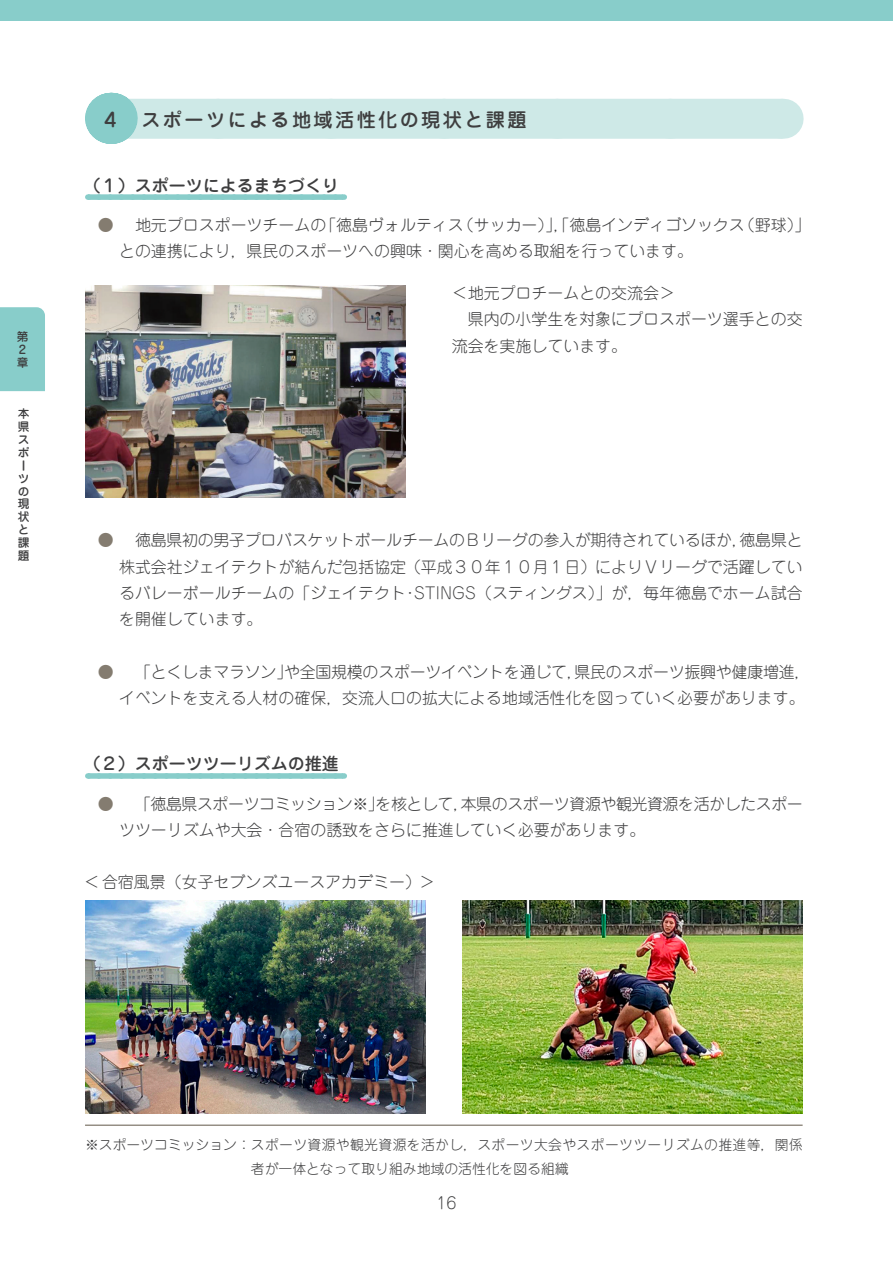
<style>
.page{position:relative;width:893px;height:1263px;background:#fff}
.page>*{position:absolute;margin:0;border:0;box-sizing:border-box;transform-origin:0 0}
.t1{font:500 19.2px "Jun 34 Pro";letter-spacing:.125em;color:#3e3e3f}
.t2{font:500 16.95px "Jun 34 Pro";color:#3e3e3f}
.t3{font:300 15.9px/26.2px "Jun 101 Pro";color:#3e3e3f}
.t4{font:300 15.9px/26.2px "Jun 101 Pro";letter-spacing:-.025em;color:#3e3e3f}
.t5{font:300 13.8px/24.2px "Jun 101 Pro";letter-spacing:.025em;color:#3e3e3f}
.t6{font:500 11.7px/12.9px "Jun 34 Pro";color:#3e3e3f}
.s1{color:#847c70}
</style>
<div class="page">
<div style="left:0;top:307px;width:45px;height:84px;background:#88cdca"></div>
<div style="left:0;top:0;width:893px;height:21px;background:#88cdca"></div>
<svg style="left:106px;top:99px;width:677px;height:40px;fill:#cee9e7"></svg>
<div style="left:218px;top:99px;width:508px;height:40px;background:#cee9e7"></div>
<hr style="left:105px;top:99px;width:1px;height:40px;background:#cee9e7">
<hr style="left:783px;top:99px;width:1px;height:40px;background:#cee9e7">
<hr style="left:111px;top:93px;width:1px;height:51px;background:#88cdca">
<div style="left:88px;top:194px;width:255px;height:6px;background:#88cdca"></div>
<svg style="left:99px;top:194px;width:245px;height:6px"></svg>
<div style="left:88px;top:773px;width:255px;height:6px;background:#88cdca"></div>
<svg style="left:99px;top:773px;width:245px;height:6px"></svg>
<hr style="left:85px;top:1124px;width:718px;height:2px;background:#847c70">
<img style="left:85px;top:285px;width:321px;height:213px">
<img style="left:462px;top:901px;width:341px;height:212px">
<img style="left:85px;top:901px;width:340px;height:212px">
<p class="t6" style="left:17px;top:329px;width:13px">第<br>2章</p>
<p class="t6" style="left:18px;top:406px;width:13px">本県スポーツの現状と課題</p>
<p class="t1" style="left:101px;top:104px;width:427px">４ スポーツによる地域活性化の現状と課題</p>
<p class="t2" style="left:84px;top:172px;width:257px">（１）スポーツによるまちづくり</p>
<p class="t3" style="left:119px;top:210px;width:693px;text-indent:-21px"><span class="s1">●</span> 地元プロスポーツチームの「徳島ヴォルティス（サッカー）」，「徳島インディゴソックス（野球）」との連携により，県民のスポーツへの興味・関心を高める取組を行っています。</p>
<p class="t3" style="left:452px;top:278px;width:225px">＜地元プロチームとの交流会＞</p>
<p class="t3" style="left:468px;top:304px;width:336px">県内の小学生を対象にプロスポーツ選手との交</p>
<p class="t3" style="left:452px;top:331px;width:177px">流会を実施しています。</p>
<p class="t3" style="left:119px;top:525px;width:685px;text-align:justify;text-indent:-21px"><span class="s1">●</span> 徳島県初の男子プロバスケットボールチームのＢリーグの参入が期待されているほか，徳島県と株式会社ジェイテクトが結んだ包括協定（平成３０年１０月１日）によりＶリーグで活躍しているバレーボールチームの「ジェイテクト・STINGS（スティングス）」が，毎年徳島でホーム試合を開催しています。</p>
<p class="t3" style="left:119px;top:657px;width:693px;text-indent:-21px"><span class="s1">●</span> 「とくしまマラソン」や全国規模のスポーツイベントを通じて，県民のスポーツ振興や健康増進，イベントを支える人材の確保，交流人口の拡大による地域活性化を図っていく必要があります。</p>
<p class="t2" style="left:84px;top:750px;width:257px">（２）スポーツツーリズムの推進</p>
<p class="t4" style="left:119px;top:788px;width:685px;text-indent:-21px"><span class="s1">●</span> 「徳島県スポーツコミッション※」を核として，本県のスポーツ資源や観光資源を活かしたスポーツツーリズムや大会・合宿の誘致をさらに推進していく必要があります。</p>
<p class="t3" style="left:85px;top:867px;width:350px">&lt; 合宿風景（女子セブンズユースアカデミー）&gt;</p>
<p class="t5" style="left:251px;top:1131px;width:553px;text-indent:-166px">※スポーツコミッション：スポーツ資源や観光資源を活かし，スポーツ大会やスポーツツーリズムの推進等，関係者が一体となって取り組み地域の活性化を図る組織</p>
<p class="t3" style="left:436px;top:1188px;width:22px">16</p>
</div>
